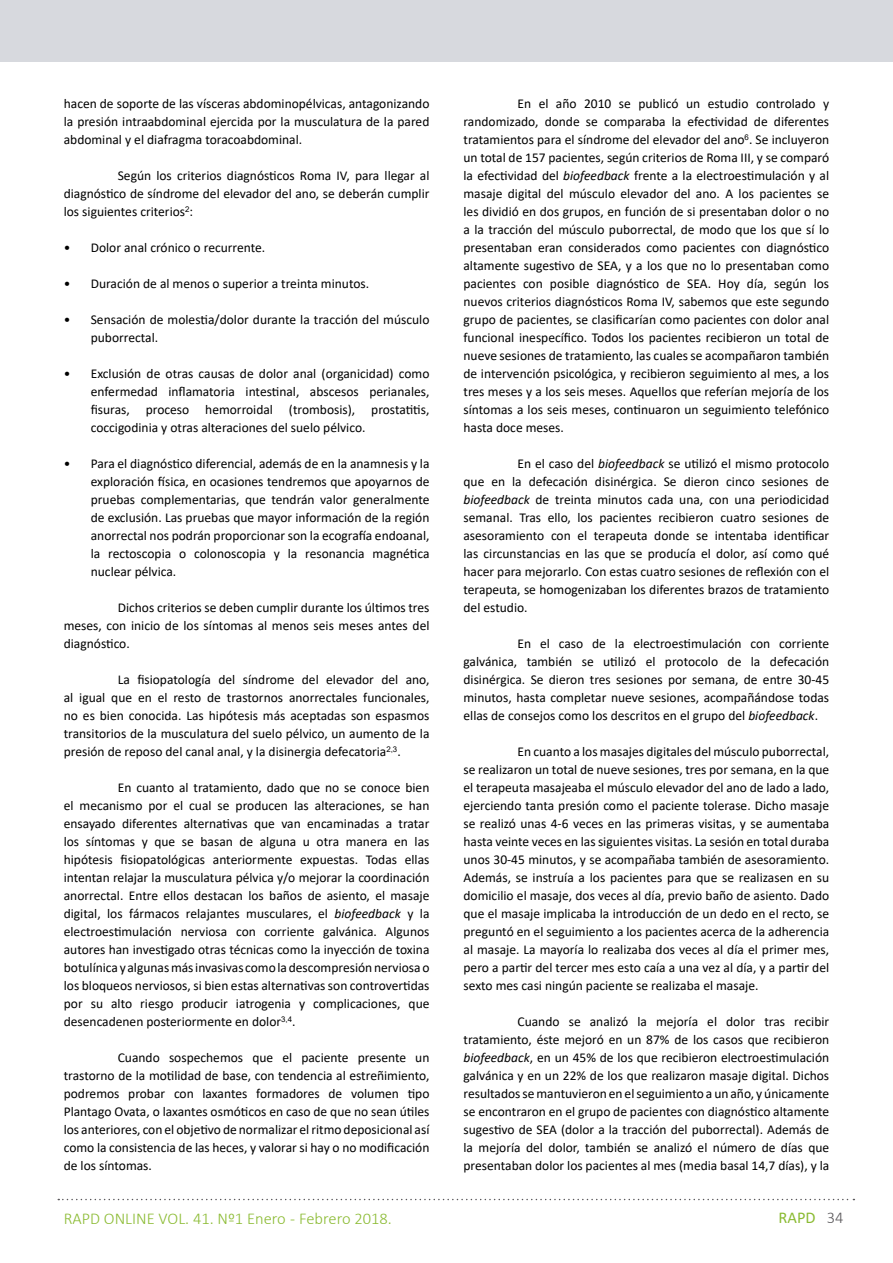
<style>
.page{position:relative;width:893px;height:1263px;background:#fff}
.page>*{position:absolute;margin:0;border:0;box-sizing:border-box;transform-origin:0 0}
.t1{font:300 16.5px "Calibri";color:#8bbb33}
.t2{font:16.5px "Calibri";color:#8bbb33}
.t3{font:13.5px/18px "Calibri";color:#000;text-align:justify}
.s1{font-style:italic}
.s2{font-weight:300;color:#5a585b}
</style>
<div class="page">
<svg style="left:58px;top:1199px;width:796px;height:1px"></svg>
<div style="left:0;top:0;width:893px;height:62px;background:#d7d9de"></div>
<p class="t3" style="left:64px;top:94px;width:367px">hacen de soporte de las vísceras abdominopélvicas, antagonizando la presión intraabdominal ejercida por la musculatura de la pared abdominal y el diafragma toracoabdominal.</p>
<p class="t3" style="left:64px;top:166px;width:367px;text-indent:54px">Según los criterios diagnósticos Roma IV, para llegar al diagnóstico de síndrome del elevador del ano, se deberán cumplir los siguientes criterios<sup>2</sup>:</p>
<p class="t3" style="left:64px;top:238px;width:203px">• Dolor anal crónico o recurrente.</p>
<p class="t3" style="left:64px;top:274px;width:307px">• Duración de al menos o superior a treinta minutos.</p>
<p class="t3" style="left:91px;top:310px;width:340px;text-indent:-27px">• Sensación de molestia/dolor durante la tracción del músculo puborrectal.</p>
<p class="t3" style="left:91px;top:364px;width:340px;text-indent:-27px">• Exclusión de otras causas de dolor anal (organicidad) como enfermedad inflamatoria intestinal, abscesos perianales, fisuras, proceso hemorroidal (trombosis), prostatitis, coccigodinia y otras alteraciones del suelo pélvico.</p>
<p class="t3" style="left:91px;top:454px;width:340px;text-indent:-27px">• Para el diagnóstico diferencial, además de en la anamnesis y la exploración física, en ocasiones tendremos que apoyarnos de pruebas complementarias, que tendrán valor generalmente de exclusión. Las pruebas que mayor información de la región anorrectal nos podrán proporcionar son la ecografía endoanal, la rectoscopia o colonoscopia y la resonancia magnética nuclear pélvica.</p>
<p class="t3" style="left:64px;top:598px;width:367px;text-indent:54px">Dichos criterios se deben cumplir durante los últimos tres meses, con inicio de los síntomas al menos seis meses antes del diagnóstico.</p>
<p class="t3" style="left:64px;top:670px;width:367px;text-indent:54px">La fisiopatología del síndrome del elevador del ano, al igual que en el resto de trastornos anorrectales funcionales, no es bien conocida. Las hipótesis más aceptadas son espasmos transitorios de la musculatura del suelo pélvico, un aumento de la presión de reposo del canal anal, y la disinergia defecatoria<sup>2,3</sup>.</p>
<p class="t3" style="left:64px;top:778px;width:367px;text-indent:54px">En cuanto al tratamiento, dado que no se conoce bien el mecanismo por el cual se producen las alteraciones, se han ensayado diferentes alternativas que van encaminadas a tratar los síntomas y que se basan de alguna u otra manera en las hipótesis fisiopatológicas anteriormente expuestas. Todas ellas intentan relajar la musculatura pélvica y/o mejorar la coordinación anorrectal. Entre ellos destacan los baños de asiento, el masaje digital, los fármacos relajantes musculares, el <span class="s1">biofeedback</span> y la electroestimulación nerviosa con corriente galvánica. Algunos autores han investigado otras técnicas como la inyección de toxina botulínica y algunas más invasivas como la descompresión nerviosa o los bloqueos nerviosos, si bien estas alternativas son controvertidas por su alto riesgo producir iatrogenia y complicaciones, que desencadenen posteriormente en dolor<sup>3,4</sup>.</p>
<p class="t3" style="left:64px;top:1048px;width:367px;text-indent:54px">Cuando sospechemos que el paciente presente un trastorno de la motilidad de base, con tendencia al estreñimiento, podremos probar con laxantes formadores de volumen tipo Plantago Ovata, o laxantes osmóticos en caso de que no sean útiles los anteriores, con el objetivo de normalizar el ritmo deposicional así como la consistencia de las heces, y valorar si hay o no modificación de los síntomas.</p>
<p class="t3" style="left:463px;top:94px;width:367px;text-indent:54px">En el año 2010 se publicó un estudio controlado y randomizado, donde se comparaba la efectividad de diferentes tratamientos para el síndrome del elevador del ano<sup>6</sup>. Se incluyeron un total de 157 pacientes, según criterios de Roma III, y se comparó la efectividad del <span class="s1">biofeedback</span> frente a la electroestimulación y al masaje digital del músculo elevador del ano. A los pacientes se les dividió en dos grupos, en función de si presentaban dolor o no a la tracción del músculo puborrectal, de modo que los que sí lo presentaban eran considerados como pacientes con diagnóstico altamente sugestivo de SEA, y a los que no lo presentaban como pacientes con posible diagnóstico de SEA. Hoy día, según los nuevos criterios diagnósticos Roma IV, sabemos que este segundo grupo de pacientes, se clasificarían como pacientes con dolor anal funcional inespecífico. Todos los pacientes recibieron un total de nueve sesiones de tratamiento, las cuales se acompañaron también de intervención psicológica, y recibieron seguimiento al mes, a los tres meses y a los seis meses. Aquellos que referían mejoría de los síntomas a los seis meses, continuaron un seguimiento telefónico hasta doce meses.</p>
<p class="t3" style="left:463px;top:454px;width:367px;text-indent:54px">En el caso del <span class="s1">biofeedback</span> se utilizó el mismo protocolo que en la defecación disinérgica. Se dieron cinco sesiones de <span class="s1">biofeedback</span> de treinta minutos cada una, con una periodicidad semanal. Tras ello, los pacientes recibieron cuatro sesiones de asesoramiento con el terapeuta donde se intentaba identificar las circunstancias en las que se producía el dolor, así como qué hacer para mejorarlo. Con estas cuatro sesiones de reflexión con el terapeuta, se homogenizaban los diferentes brazos de tratamiento del estudio.</p>
<p class="t3" style="left:463px;top:634px;width:367px;text-indent:54px">En el caso de la electroestimulación con corriente galvánica, también se utilizó el protocolo de la defecación disinérgica. Se dieron tres sesiones por semana, de entre 30-45 minutos, hasta completar nueve sesiones, acompañándose todas ellas de consejos como los descritos en el grupo del <span class="s1">biofeedback</span>.</p>
<p class="t3" style="left:463px;top:742px;width:367px;text-indent:54px">En cuanto a los masajes digitales del músculo puborrectal, se realizaron un total de nueve sesiones, tres por semana, en la que el terapeuta masajeaba el músculo elevador del ano de lado a lado, ejerciendo tanta presión como el paciente tolerase. Dicho masaje se realizó unas 4-6 veces en las primeras visitas, y se aumentaba hasta veinte veces en las siguientes visitas. La sesión en total duraba unos 30-45 minutos, y se acompañaba también de asesoramiento.<br>Además, se instruía a los pacientes para que se realizasen en su domicilio el masaje, dos veces al día, previo baño de asiento. Dado que el masaje implicaba la introducción de un dedo en el recto, se preguntó en el seguimiento a los pacientes acerca de la adherencia al masaje. La mayoría lo realizaba dos veces al día el primer mes, pero a partir del tercer mes esto caía a una vez al día, y a partir del sexto mes casi ningún paciente se realizaba el masaje.</p>
<p class="t3" style="left:463px;top:1012px;width:367px;text-indent:54px">Cuando se analizó la mejoría el dolor tras recibir tratamiento, éste mejoró en un 87% de los casos que recibieron <span class="s1">biofeedback</span>, en un 45% de los que recibieron electroestimulación galvánica y en un 22% de los que realizaron masaje digital. Dichos resultados se mantuvieron en el seguimiento a un año, y únicamente se encontraron en el grupo de pacientes con diagnóstico altamente sugestivo de SEA (dolor a la tracción del puborrectal). Además de la mejoría del dolor, también se analizó el número de días que presentaban dolor los pacientes al mes (media basal 14,7 días), y la</p>
<p class="t1" style="left:64px;top:1208px;width:330px">RAPD ONLINE VOL. 41. Nº1 Enero - Febrero 2018.</p>
<p class="t2" style="left:779px;top:1206px;width:66px">RAPD <span class="s2">34</span></p>
</div>
